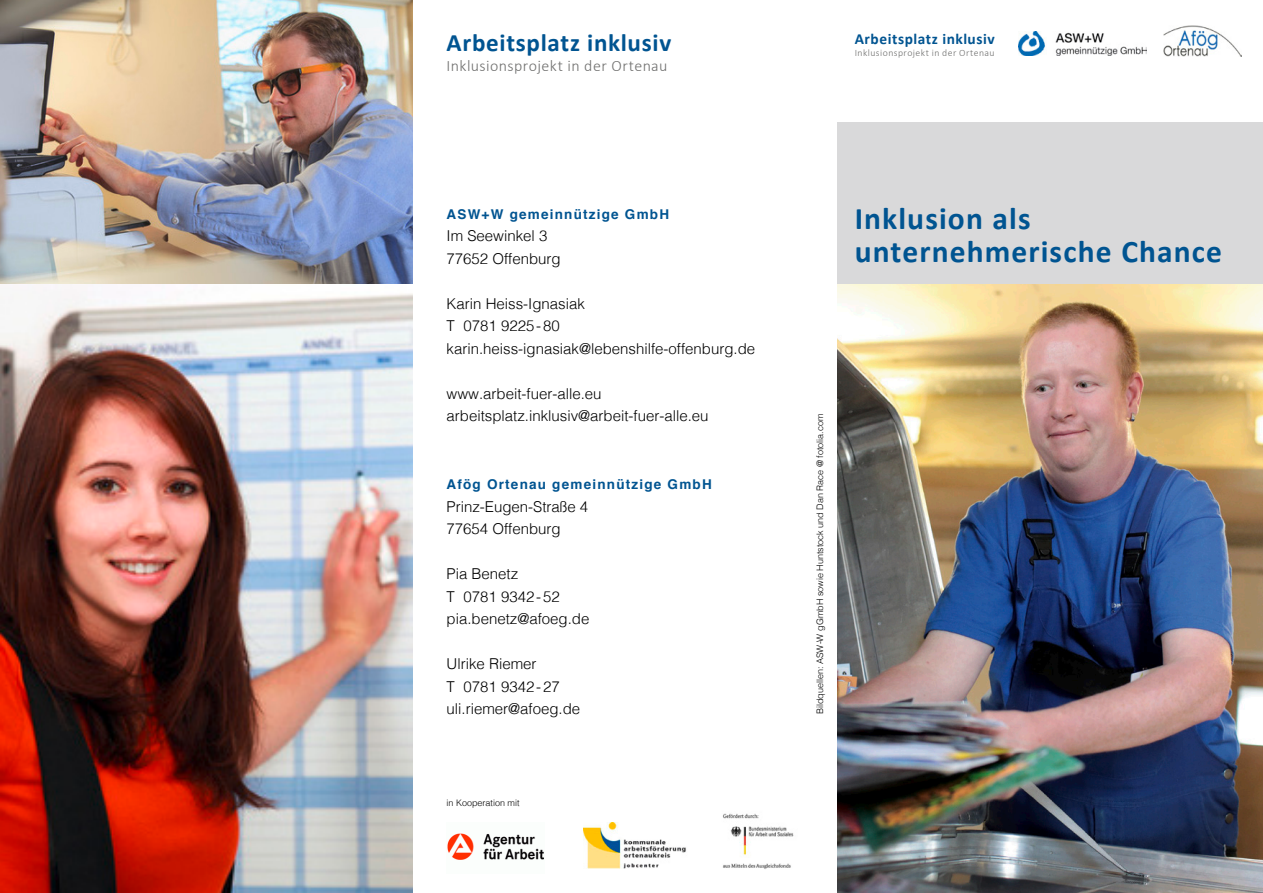
<style>
.page{position:relative;width:1263px;height:893px;background:#fff}
.page>*{position:absolute;margin:0;border:0;box-sizing:border-box;transform-origin:0 0}
.t1{font:700 31.5px/33px "Calibri";letter-spacing:.035em;color:#005491}
.t2{font:700 25.05px "Calibri";letter-spacing:.025em;color:#005491}
.t3{font:300 15.9px "Calibri";letter-spacing:.025em;color:#6f6f6e}
.t4{font:700 15.3px "Calibri";letter-spacing:.035em;color:#005491}
.t5{font:300 15px/22.5px "Helvetica";color:#000}
.t6{font:700 13.5px "Helvetica";letter-spacing:.09em;color:#005491}
.t7{font:300 9.75px "Calibri";letter-spacing:.045em;color:#6f6f6e}
.t8{font:300 9px "Helvetica";color:#000}
</style>
<div class="page">
<div style="left:838px;top:123px;width:425px;height:770px;background:#d9d9da"></div>
<img style="left:0;top:0;width:412px;height:284px">
<img style="left:0;top:294px;width:412px;height:599px">
<img style="left:838px;top:285px;width:425px;height:608px">
<img style="left:1163px;top:26px;width:79px;height:30px">
<img style="left:1019px;top:32px;width:128px;height:24px">
<img style="left:723px;top:813px;width:71px;height:56px">
<img style="left:584px;top:823px;width:102px;height:45px">
<img style="left:447px;top:833px;width:97px;height:27px">
<h2 class="t2" style="left:446px;top:27px;width:226px">Arbeitsplatz inklusiv</h2>
<p class="t3" style="left:446px;top:55px;width:222px">Inklusionsprojekt in der Ortenau</p>
<p class="t6" style="left:446px;top:203px;width:224px">ASW+W gemeinnützige GmbH</p>
<p class="t5" style="left:446px;top:224px;width:116px">Im Seewinkel 3<br>77652 Offenburg</p>
<p class="t5" style="left:446px;top:291px;width:310px">Karin Heiss-Ignasiak<br>T 0781 9225-80 karin.heiss-ignasiak@lebenshilfe-offenburg.de</p>
<p class="t5" style="left:446px;top:381px;width:264px">www.arbeit-fuer-alle.eu arbeitsplatz.inklusiv@arbeit-fuer-alle.eu</p>
<p class="t6" style="left:446px;top:473px;width:267px">Afög Ortenau gemeinnützige GmbH</p>
<p class="t5" style="left:446px;top:494px;width:143px">Prinz-Eugen-Straße 4<br>77654 Offenburg</p>
<p class="t5" style="left:446px;top:561px;width:144px">Pia Benetz<br>T 0781 9342-52 pia.benetz@afoeg.de</p>
<p class="t5" style="left:446px;top:651px;width:135px">Ulrike Riemer<br>T 0781 9342-27 uli.riemer@afoeg.de</p>
<p class="t8" style="left:446px;top:795px;width:75px">in Kooperation mit</p>
<p class="t4" style="left:855px;top:30px;width:141px">Arbeitsplatz inklusiv</p>
<p class="t7" style="left:855px;top:47px;width:141px">Inklusionsprojekt in der Ortenau</p>
<h1 class="t1" style="left:855px;top:202px;width:369px">Inklusion als unternehmerische Chance</h1>
<p class="t8" style="left:812px;top:714px;width:302px;rotate:-90deg">Bildquellen: ASW-W gGmbH sowie Huntstock und Dan Race @ fotolia.com</p>
</div>
